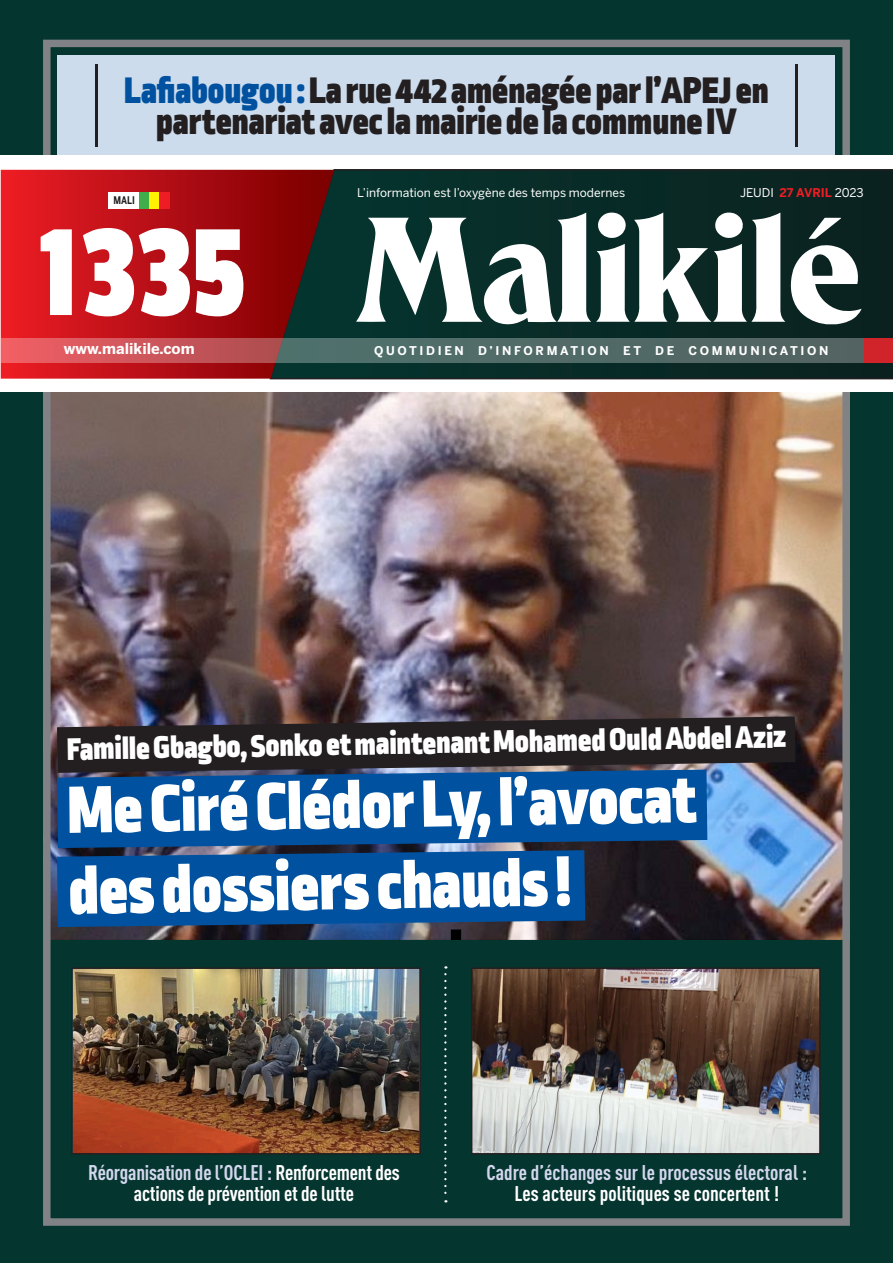
<style>
.page{position:relative;width:893px;height:1263px;background:#05352f}
.page>*{position:absolute;margin:0;border:0;box-sizing:border-box;transform-origin:0 0}
.t1{font:137.85px "Passion One";color:#fff;scale:.95 1}
.t2{font:900 70.5px "Ropa Sans Pro";color:#fff}
.t3{font:900 39px/31.5px "Ropa Sans Pro";color:#231f20;text-align:center}
.t4{font:900 33px "Ropa Sans Pro";color:#fff}
.t5{font:700 condensed 21px/21px "DIN Pro";letter-spacing:-.01em;color:#fff;text-align:center}
.t6{font:700 condensed 21px "DIN Pro";color:#d3d7ee}
.t7{font:700 15px "Benton Sans";color:#fff}
.t8{font:12px "Benton Sans";color:#fff}
.t9{font:700 12px "Benton Sans";letter-spacing:.22em;color:#fff}
.t10{font:700 10.5px "Benton Sans";color:#231f20;scale:.81 1}
.s1{color:#0052a1}
.s2{font-weight:700;color:#ee1d23}
.s3{color:#d3d7ee}
</style>
<div class="page">
<img style="left:52px;top:391px;width:789px;height:549px">
<div style="left:43px;top:40px;width:807px;height:1186px;border:8px solid #808285"></div>
<div style="left:58px;top:55px;width:777px;height:114px;background:#ccdcec"></div>
<div style="left:1px;top:155px;width:892px;height:236px;background:#fff"></div>
<svg style="left:269px;top:169px;width:624px;height:211px;background:#0c2c28"></svg>
<svg style="left:1px;top:170px;width:333px;height:209px;background:#a71217"></svg>
<svg style="left:1px;top:339px;width:863px;height:24px;background:#796363"></svg>
<svg style="left:356px;top:212px;width:505px;height:113px"></svg>
<div style="left:864px;top:339px;width:29px;height:24px;background:#d1232a"></div>
<div style="left:108px;top:192px;width:32px;height:17px;background:#fff"></div>
<div style="left:140px;top:192px;width:10px;height:17px;background:#40ae49"></div>
<div style="left:150px;top:192px;width:10px;height:17px;background:#fff101"></div>
<div style="left:160px;top:192px;width:10px;height:17px;background:#ee1d23"></div>
<hr style="left:95px;top:64px;width:3px;height:83px;background:#231f20">
<hr style="left:795px;top:64px;width:3px;height:83px;background:#231f20">
<img style="left:74px;top:970px;width:344px;height:181px">
<div style="left:71px;top:967px;width:350px;height:187px;border:2px solid #231f20"></div>
<img style="left:474px;top:970px;width:344px;height:181px">
<div style="left:471px;top:967px;width:350px;height:187px;border:2px solid #231f20"></div>
<svg style="left:444px;top:974px;width:3px;height:228px"></svg>
<svg style="left:57px;top:716px;width:738px;height:57px;background:#2f2a2d"></svg>
<svg style="left:57px;top:770px;width:650px;height:78px;background:#08519a"></svg>
<svg style="left:57px;top:850px;width:528px;height:77px;background:#06519a"></svg>
<p class="t3" style="left:124px;top:76px;width:646px"><span class="s1">Lafiabougou :</span>La rue 442 aménagée par l’APEJ en partenariat avec la mairie de la commune IV</p>
<p class="t10" style="left:113px;top:194px;width:28px">MALI</p>
<p class="t1" style="left:38px;top:200px;width:220px">1335</p>
<p class="t7" style="left:64px;top:340px;width:132px">www.malikile.com</p>
<p class="t8" style="left:357px;top:186px;width:270px">L’information est l’oxygène des temps modernes</p>
<p class="t8" style="left:740px;top:186px;width:125px">JEUDI <span class="s2">27 AVRIL</span> 2023</p>
<p class="t9" style="left:374px;top:343px;width:456px">QUOTIDIEN D’INFORMATION ET DE COMMUNICATION</p>
<p class="t4" style="left:67px;top:729px;width:721px;rotate:-1deg">Famille Gbagbo, Sonko et maintenant Mohamed Ould Abdel Aziz</p>
<p class="t2" style="left:67px;top:767px;width:631px;rotate:-1deg">Me Ciré Clédor Ly, l’avocat</p>
<p class="t2" style="left:68px;top:848px;width:503px;rotate:-1deg">des dossiers chauds !</p>
<p class="t5" style="left:88px;top:1160px;width:313px"><span class="s3">Réorganisation de l’OCLEI :</span> Renforcement des actions de prévention et de lutte</p>
<p class="t6" style="left:486px;top:1157px;width:322px">Cadre d’échanges sur le processus électoral :</p>
<p class="t5" style="left:515px;top:1181px;width:266px">Les acteurs politiques se concertent !</p>
</div>
